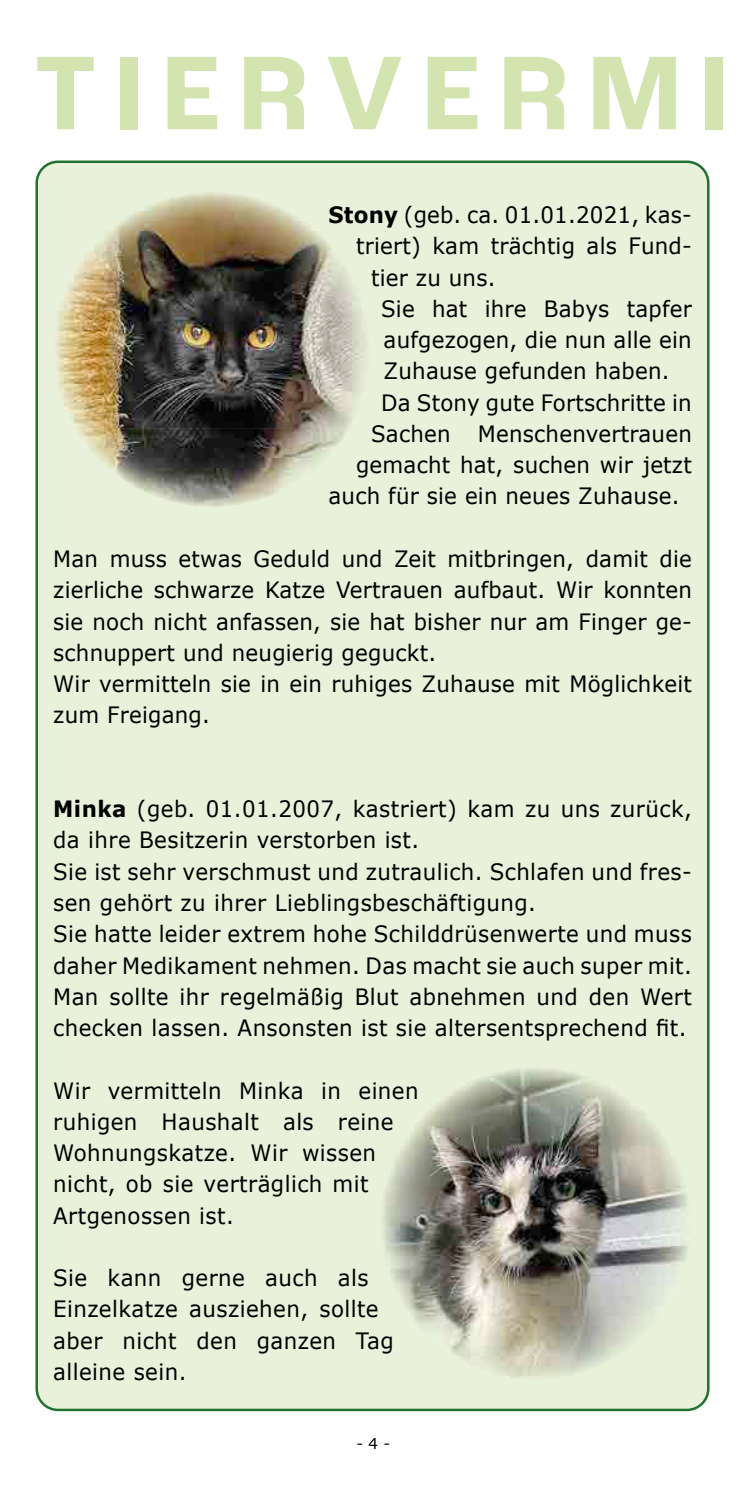
<style>
.page{position:relative;width:745px;height:1489px;background:#fff}
.page>*{position:absolute;margin:0;border:0;box-sizing:border-box;transform-origin:0 0}
.t1{font:700 110px "Roc Grotesk";letter-spacing:.19em;color:#d4e4b0;scale:.95 1}
.t2{font:22.5px/31.2px "Verdana";letter-spacing:.02em;color:#000;scale:.95 1}
.t3{font:15px "Verdana";color:#000}
.s1{font-weight:700}
</style>
<div class="page">
<div style="left:37px;top:162px;width:670px;height:1247px;background:#eaf1da;border-radius:21px"></div>
<img style="left:55px;top:192px;width:237px;height:236px">
<img style="left:292px;top:216px;width:75px;height:265px">
<img style="left:75px;top:428px;width:217px;height:79px">
<img style="left:382px;top:1068px;width:307px;height:310px">
<h1 class="t1" style="left:35px;top:25px;width:730px">TIERVERMI</h1>
<p class="t2" style="left:328px;top:199px;width:384px"><span class="s1">Stony</span> (geb. ca. 01.01.2021, kas-</p>
<p class="t2" style="left:356px;top:231px;width:354px">triert) kam trächtig als Fund-</p>
<p class="t2" style="left:371px;top:262px;width:132px">tier zu uns.</p>
<p class="t2" style="left:381px;top:293px;width:328px">Sie hat ihre Babys tapfer</p>
<p class="t2" style="left:383px;top:324px;width:326px">aufgezogen, die nun alle ein</p>
<p class="t2" style="left:383px;top:356px;width:302px">Zuhause gefunden haben.</p>
<p class="t2" style="left:381px;top:387px;width:328px">Da Stony gute Fortschritte in</p>
<p class="t2" style="left:371px;top:418px;width:339px">Sachen Menschenvertrauen</p>
<p class="t2" style="left:356px;top:449px;width:355px">gemacht hat, suchen wir jetzt</p>
<p class="t2" style="left:328px;top:481px;width:370px">auch für sie ein neues Zuhause.</p>
<p class="t2" style="left:53px;top:543px;width:673px">Man muss etwas Geduld und Zeit mitbringen, damit die zierliche schwarze Katze Vertrauen aufbaut. Wir konnten sie noch nicht anfassen, sie hat bisher nur am Finger ge&shy;schnuppert und neugierig geguckt.<br>Wir vermitteln sie in ein ruhiges Zuhause mit Möglichkeit zum Freigang.</p>
<p class="t2" style="left:53px;top:793px;width:673px"><span class="s1">Minka</span> (geb. 01.01.2007, kastriert) kam zu uns zurück, da ihre Besitzerin verstorben ist.<br>Sie ist sehr verschmust und zutraulich. Schlafen und fres&shy;sen gehört zu ihrer Lieblingsbeschäftigung.<br>Sie hatte leider extrem hohe Schilddrüsenwerte und muss daher Medikament nehmen. Das macht sie auch super mit.<br>Man sollte ihr regelmäßig Blut abnehmen und den Wert checken lassen. Ansonsten ist sie altersentsprechend fit.</p>
<p class="t2" style="left:53px;top:1075px;width:386px">Wir vermitteln Minka in einen ruhigen Haushalt als reine<br>Wohnungskatze. Wir wissen nicht, ob sie verträglich mit<br>Artgenossen ist.</p>
<p class="t2" style="left:53px;top:1262px;width:359px">Sie kann gerne auch als<br>Einzelkatze ausziehen, sollte aber nicht den ganzen Tag alleine sein.</p>
<p class="t3" style="left:356px;top:1433px;width:35px">- 4 -</p>
</div>
